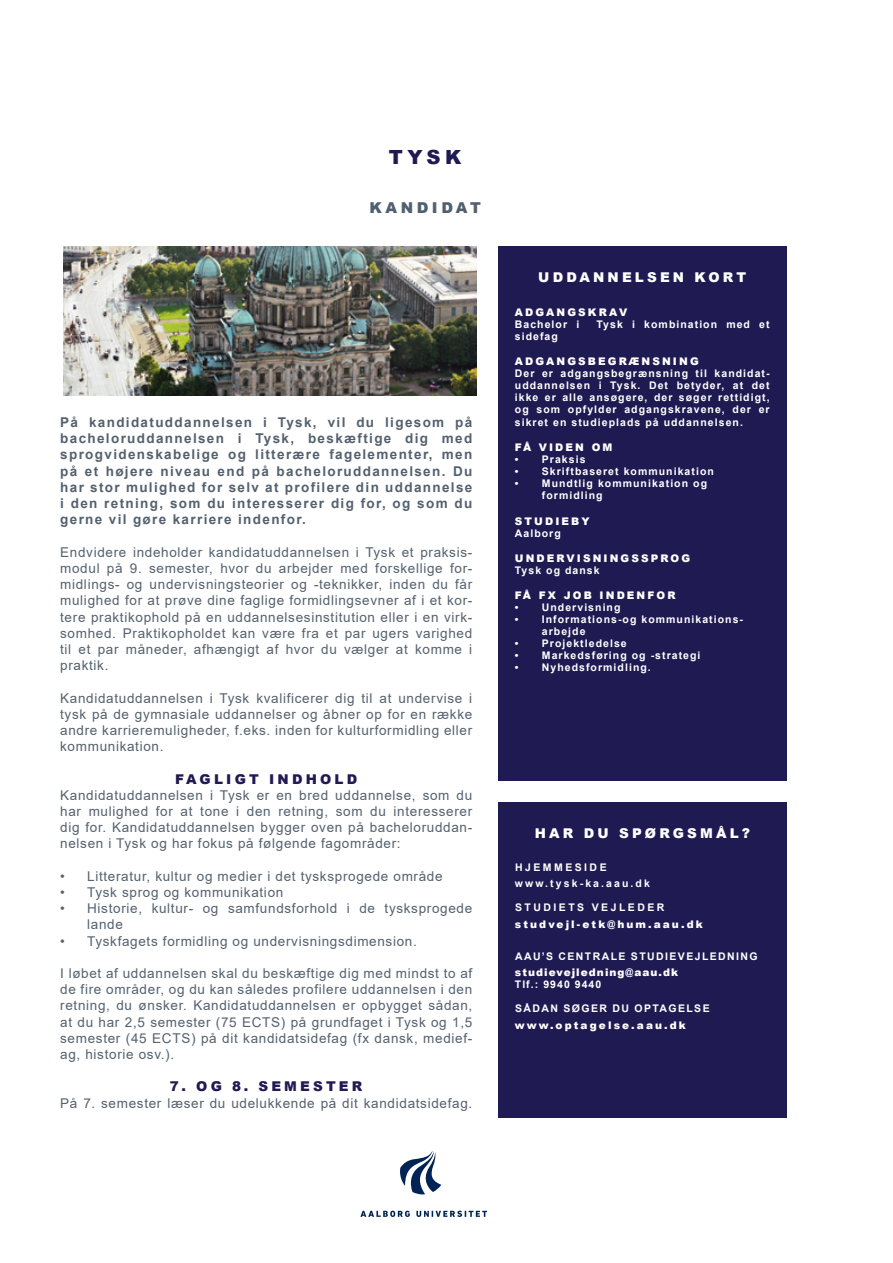
<style>
.page{position:relative;width:893px;height:1263px;background:#fff}
.page>*{position:absolute;margin:0;border:0;box-sizing:border-box;transform-origin:0 0}
.t1{font:900 19.5px "Arial";color:#1f1a52}
.t2{font:900 15px "Arial";letter-spacing:.235em;color:#52606e}
.t3{font:13.5px/16.2px "Arial";letter-spacing:.05em;color:#54616e;text-align:justify}
.t4{font:700 13.5px/16.2px "Arial";letter-spacing:.1em;color:#54616e;text-align:justify}
.t5{font:900 13.5px "Arial";letter-spacing:.235em;color:#fff}
.t6{font:900 13.5px "Arial";letter-spacing:.235em;color:#211a52}
.t7{font:700 10.5px/12.1px "Arial";letter-spacing:.1em;color:#fff}
.t8{font:900 10.5px "Arial";letter-spacing:.2em;color:#fff}
.t9{font:700 10.5px "Arial";letter-spacing:.135em;color:#fff}
.t10{font:700 10.5px/16.2px "Arial";letter-spacing:.22em;color:#fff}
.t11{font:900 10.5px "Arial";letter-spacing:.1em;color:#fff}
.t12{font:700 10.5px "Arial";letter-spacing:.235em;color:#fff}
</style>
<div class="page">
<div style="left:498px;top:247px;width:289px;height:534px;background:#1f1a52"></div>
<div style="left:498px;top:802px;width:289px;height:316px;background:#1f1a52"></div>
<img style="left:64px;top:246px;width:413px;height:149px">
<svg style="left:360px;top:1211px;width:50px;height:6px"></svg>
<svg style="left:416px;top:1211px;width:71px;height:6px"></svg>
<svg style="left:400px;top:1151px;width:41px;height:43px"></svg>
<h1 class="t1" style="left:389px;top:143px;width:74px">TYSK</h1>
<p class="t2" style="left:370px;top:196px;width:113px">KANDIDAT</p>
<p class="t4" style="left:60px;top:414px;width:414px">På kandidatuddannelsen i Tysk, vil du ligesom på bacheloruddannelsen i Tysk, beskæftige dig med sprogvidenskabelige og litterære fagelementer, men på et højere niveau end på bacheloruddannelsen. Du har stor mulighed for selv at profilere din uddannelse i den retning, som du interesserer dig for, og som du gerne vil gøre karriere indenfor.</p>
<p class="t3" style="left:60px;top:544px;width:414px">Endvidere indeholder kandidatuddannelsen i Tysk et praksis&shy;modul på 9. semester, hvor du arbejder med forskellige for&shy;midlings- og undervisningsteorier og -teknikker, inden du får mulighed for at prøve dine faglige formidlingsevner af i et kor&shy;tere praktikophold på en uddannelsesinstitution eller i en virk&shy;somhed. Praktikopholdet kan være fra et par ugers varighed til et par måneder, afhængigt af hvor du vælger at komme i praktik.</p>
<p class="t3" style="left:60px;top:689px;width:414px">Kandidatuddannelsen i Tysk kvalificerer dig til at undervise i tysk på de gymnasiale uddannelser og åbner op for en række andre karrieremuligheder, f.eks. inden for kulturformidling eller kommunikation.</p>
<p class="t6" style="left:175px;top:769px;width:183px">FAGLIGT INDHOLD</p>
<p class="t3" style="left:60px;top:787px;width:414px">Kandidatuddannelsen i Tysk er en bred uddannelse, som du har mulighed for at tone i den retning, som du interesserer dig for. Kandidatuddannelsen bygger oven på bacheloruddan&shy;nelsen i Tysk og har fokus på følgende fagområder:</p>
<p class="t3" style="left:60px;top:868px;width:384px">• Litteratur, kultur og medier i det tysksprogede område</p>
<p class="t3" style="left:60px;top:884px;width:225px">• Tysk sprog og kommunikation</p>
<p class="t3" style="left:87px;top:900px;width:387px;text-indent:-27px">• Historie, kultur- og samfundsforhold i de tysksprogede lande</p>
<p class="t3" style="left:60px;top:932px;width:358px">• Tyskfagets formidling og undervisningsdimension.</p>
<p class="t3" style="left:60px;top:965px;width:414px">I løbet af uddannelsen skal du beskæftige dig med mindst to af de fire områder, og du kan således profilere uddannelsen i den retning, du ønsker. Kandidatuddannelsen er opbygget sådan, at du har 2,5 semester (75 ECTS) på grundfaget i Tysk og 1,5 semester (45 ECTS) på dit kandidatsidefag (fx dansk, medief&shy;ag, historie osv.).</p>
<p class="t6" style="left:170px;top:1077px;width:194px">7. OG 8. SEMESTER</p>
<p class="t3" style="left:60px;top:1094px;width:414px">På 7. semester læser du udelukkende på dit kandidatsidefag.</p>
<p class="t5" style="left:538px;top:267px;width:209px">UDDANNELSEN KORT</p>
<p class="t8" style="left:515px;top:304px;width:114px">ADGANGSKRAV</p>
<p class="t7" style="left:515px;top:318px;width:66px">Bachelor i</p>
<p class="t7" style="left:597px;top:318px;width:175px">Tysk i kombination med et</p>
<p class="t7" style="left:515px;top:330px;width:45px">sidefag</p>
<p class="t8" style="left:515px;top:353px;width:185px">ADGANGSBEGRÆNSNING</p>
<p class="t7" style="left:515px;top:367px;width:256px;text-align:justify">Der er adgangsbegrænsning til kandidat&shy;uddannelsen i Tysk. Det betyder, at det ikke er alle ansøgere, der søger rettidigt, og som opfylder adgangskravene, der er sikret en studieplads på uddannelsen.</p>
<p class="t8" style="left:515px;top:439px;width:99px">FÅ VIDEN OM</p>
<p class="t7" style="left:515px;top:453px;width:72px">• Praksis</p>
<p class="t7" style="left:515px;top:465px;width:200px">• Skriftbaseret kommunikation</p>
<p class="t7" style="left:542px;top:477px;width:167px;line-height:12.6px;text-indent:-27px">• Mundtlig kommunikation og formidling</p>
<p class="t8" style="left:515px;top:513px;width:76px">STUDIEBY</p>
<p class="t7" style="left:515px;top:527px;width:47px">Aalborg</p>
<p class="t8" style="left:515px;top:550px;width:177px">UNDERVISNINGSSPROG</p>
<p class="t7" style="left:515px;top:564px;width:86px">Tysk og dansk</p>
<p class="t8" style="left:515px;top:587px;width:162px">FÅ FX JOB INDENFOR</p>
<p class="t7" style="left:515px;top:601px;width:107px">• Undervisning</p>
<p class="t7" style="left:542px;top:613px;width:203px;text-indent:-27px">• Informations-og kommunikations&shy;arbejde</p>
<p class="t7" style="left:515px;top:637px;width:113px">• Projektledelse</p>
<p class="t7" style="left:515px;top:649px;width:187px">• Markedsføring og -strategi</p>
<p class="t7" style="left:515px;top:661px;width:137px">• Nyhedsformidling.</p>
<p class="t5" style="left:535px;top:823px;width:217px">HAR DU SPØRGSMÅL?</p>
<p class="t10" style="left:515px;top:859px;width:137px">HJEMMESIDE www.tysk-ka.aau.dk</p>
<p class="t12" style="left:515px;top:900px;width:151px">STUDIETS VEJLEDER</p>
<p class="t8" style="left:515px;top:916px;width:189px">studvejl-etk@hum.aau.dk</p>
<p class="t9" style="left:515px;top:949px;width:244px">AAU’S CENTRALE STUDIEVEJLEDNING</p>
<p class="t11" style="left:515px;top:965px;width:165px">studievejledning@aau.dk</p>
<p class="t7" style="left:515px;top:979px;width:88px">Tlf.: 9940 9440</p>
<p class="t9" style="left:515px;top:1001px;width:196px">SÅDAN SØGER DU OPTAGELSE</p>
<p class="t8" style="left:515px;top:1017px;width:173px">www.optagelse.aau.dk</p>
</div>
